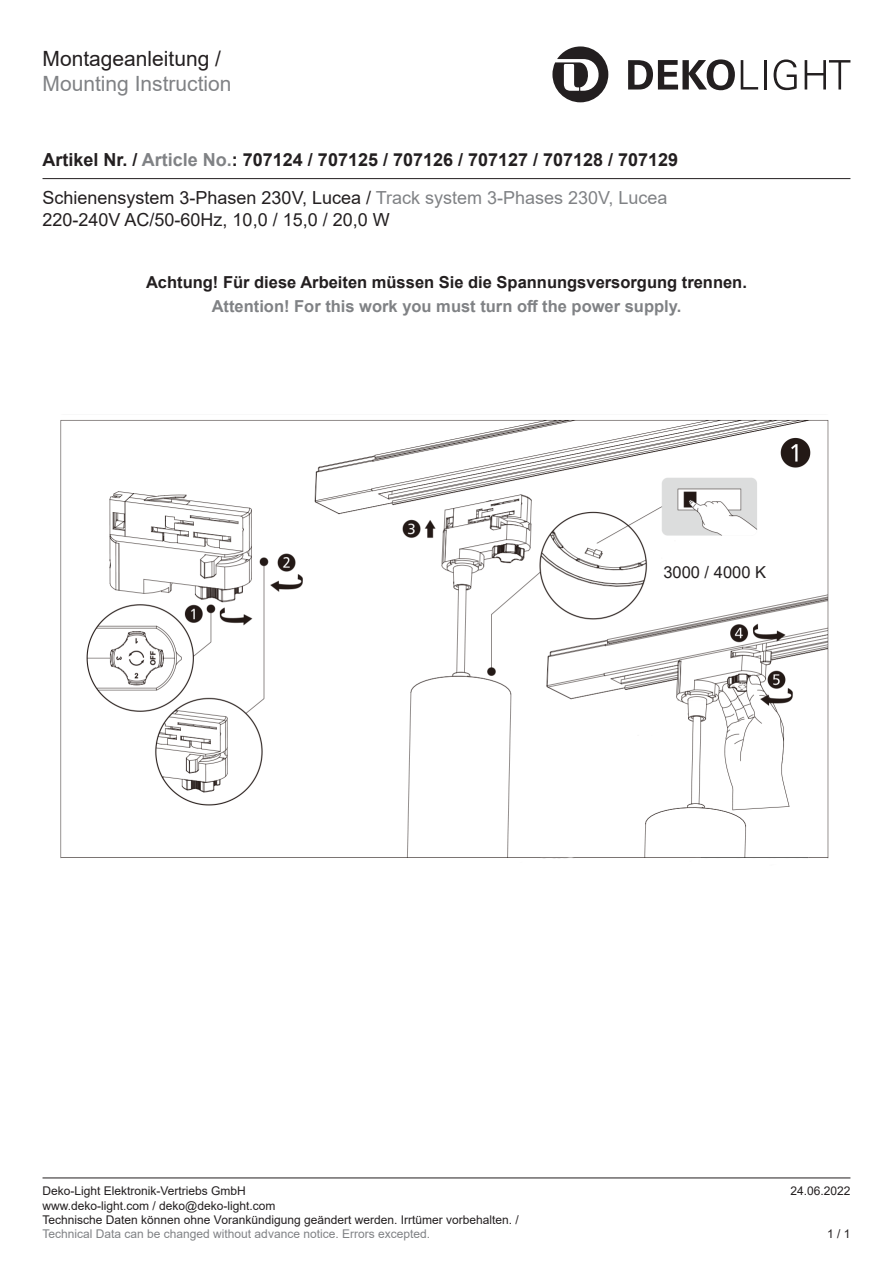
<style>
.page{position:relative;width:893px;height:1263px;background:#fff}
.page>*{position:absolute;margin:0;border:0;box-sizing:border-box;transform-origin:0 0}
.t1{font:21px "Arial";color:#808285}
.t2{font:21px "Arial";color:#231f20}
.t3{font:700 18px/38.5px "Arial";color:#231f20}
.t4{font:18px "Arial";color:#231f20}
.t5{font:700 16.5px "Arial";color:#231f20}
.t6{font:700 16.5px "Arial";color:#808285}
.t7{font:16.5px "Arial";color:#231f20}
.t8{font:12px/14.4px "Arial";color:#231f20}
.t9{font:12px "Arial";color:#808285}
.s1{color:#808285}
.s2{font-weight:400}
.s3{font-weight:400;color:#808285}
</style>
<div class="page">
<hr style="left:43px;top:178px;width:807px;height:1px;background:#231f20">
<svg style="left:552px;top:46px;width:56px;height:56px"></svg>
<svg style="left:628px;top:59px;width:107px;height:31px"></svg>
<svg style="left:741px;top:60px;width:17px;height:30px"></svg>
<hr style="left:764px;top:60px;width:2px;height:30px;background:#231f20">
<svg style="left:774px;top:59px;width:23px;height:31px"></svg>
<svg style="left:805px;top:60px;width:45px;height:30px"></svg>
<hr style="left:43px;top:1177px;width:807px;height:1px;background:#231f20">
<img style="left:60px;top:420px;width:769px;height:439px">
<h1 class="t2" style="left:43px;top:44px;width:180px">Montageanleitung /</h1>
<h1 class="t1" style="left:43px;top:69px;width:191px">Mounting Instruction</h1>
<h2 class="t3" style="left:43px;top:140px;width:637px">Artikel Nr. / <span class="s1">Article No.</span>: 707124 / 707125 / 707126 / 707127 / 707128 / 707129<br><span class="s2">Schienensystem 3-Phasen 230V, Lucea /</span> <span class="s3">Track system 3-Phases 230V, Lucea</span></h2>
<h2 class="t4" style="left:43px;top:207px;width:349px">220-240V AC/50-60Hz, 10,0 / 15,0 / 20,0 W</h2>
<h3 class="t5" style="left:146px;top:271px;width:602px">Achtung! Für diese Arbeiten müssen Sie die Spannungsversorgung trennen.</h3>
<h3 class="t6" style="left:212px;top:295px;width:471px">Attention! For this work you must turn off the power supply.</h3>
<h3 class="t7" style="left:663px;top:560px;width:104px">3000 / 4000 K</h3>
<p class="t8" style="left:43px;top:1184px;width:205px">Deko-Light Elektronik-Vertriebs GmbH</p>
<p class="t8" style="left:790px;top:1184px;width:62px">24.06.2022</p>
<p class="t8" style="left:43px;top:1198px;width:478px">www.deko-light.com / deko@deko-light.com<br>Technische Daten können ohne Vorankündigung geändert werden. Irrtümer vorbehalten. /</p>
<p class="t9" style="left:43px;top:1226px;width:389px">Technical Data can be changed without advance notice. Errors excepted.</p>
<p class="t8" style="left:827px;top:1227px;width:25px">1 / 1</p>
</div>
